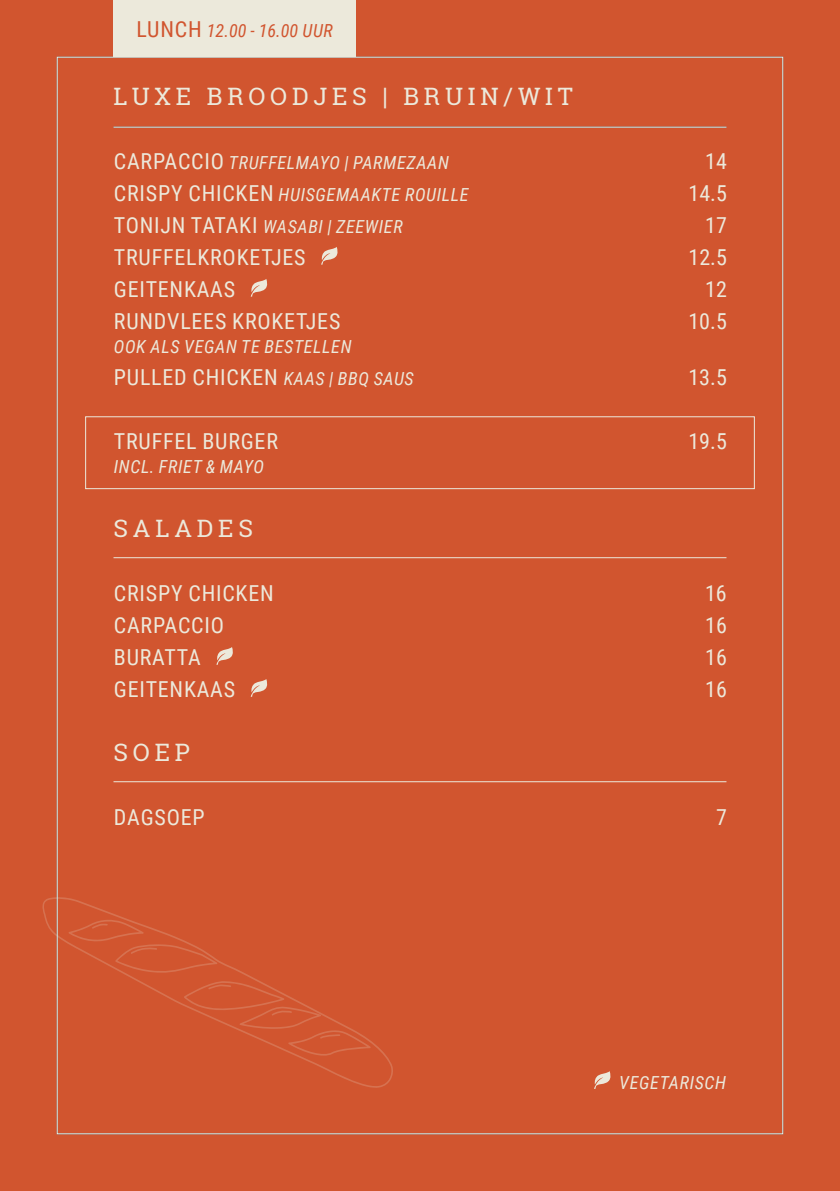
<style>
.page{position:relative;width:840px;height:1191px;background:#fff}
.page>*{position:absolute;margin:0;border:0;box-sizing:border-box;transform-origin:0 0}
.t1{font:24px "Roboto Slab";letter-spacing:.2em;color:#ece9db}
.t2{font:22px "Roboto Condensed";letter-spacing:.035em;color:#ece9db}
.t3{font:italic 18px "Roboto Condensed";letter-spacing:.035em;color:#ece9db}
.t4{font:italic 18px "Roboto Condensed";color:#d1552f}
.s1{font-style:normal;font-size:22px}
.s2{font-style:italic;font-size:18px}
</style>
<div class="page">
<div style="left:0;top:0;width:839px;height:1191px;background:#d1552f"></div>
<svg style="left:321px;top:247px;width:17px;height:18px"></svg>
<svg style="left:250px;top:279px;width:18px;height:18px"></svg>
<svg style="left:216px;top:647px;width:17px;height:18px"></svg>
<svg style="left:250px;top:679px;width:18px;height:18px"></svg>
<hr style="left:113px;top:127px;width:613px;height:1px;background:#ece9db">
<hr style="left:113px;top:557px;width:613px;height:1px;background:#ece9db">
<hr style="left:113px;top:781px;width:613px;height:1px;background:#ece9db">
<div style="left:85px;top:416px;width:669px;height:73px;border:1px solid #ece9db"></div>
<svg style="left:594px;top:1071px;width:17px;height:18px"></svg>
<div style="left:113px;top:0;width:243px;height:57px;background:#ece9db"></div>
<svg style="left:42px;top:897px;width:351px;height:191px"></svg>
<svg style="left:184px;top:981px;width:186px;height:75px"></svg>
<svg style="left:68px;top:919px;width:149px;height:55px"></svg>
<p class="t4" style="left:136px;top:18px;width:198px"><span class="s1">LUNCH</span> 12.00 - 16.00 UUR</p>
<p class="t1" style="left:113px;top:79px;width:460px">LUXE BROODJES | BRUIN/WIT</p>
<p class="t3" style="left:114px;top:150px;width:336px"><span class="s1">CARPACCIO</span> TRUFFELMAYO | PARMEZAAN</p>
<p class="t2" style="left:704px;top:145px;width:23px">14</p>
<p class="t3" style="left:114px;top:182px;width:356px"><span class="s1">CRISPY CHICKEN</span> HUISGEMAAKTE ROUILLE</p>
<p class="t2" style="left:688px;top:177px;width:40px">14.5</p>
<p class="t3" style="left:114px;top:214px;width:290px"><span class="s1">TONIJN TATAKI</span> WASABI | ZEEWIER</p>
<p class="t2" style="left:704px;top:209px;width:23px">17</p>
<p class="t2" style="left:114px;top:241px;width:193px">TRUFFELKROKETJES</p>
<p class="t2" style="left:688px;top:241px;width:40px">12.5</p>
<p class="t2" style="left:114px;top:273px;width:123px">GEITENKAAS</p>
<p class="t2" style="left:704px;top:273px;width:23px">12</p>
<p class="t2" style="left:114px;top:305px;width:228px">RUNDVLEES KROKETJES</p>
<p class="t2" style="left:688px;top:305px;width:40px">10.5</p>
<p class="t3" style="left:114px;top:334px;width:239px">OOK ALS VEGAN TE BESTELLEN</p>
<p class="t2" style="left:114px;top:361px;width:301px">PULLED CHICKEN <span class="s2">KAAS | BBQ SAUS</span></p>
<p class="t2" style="left:688px;top:361px;width:40px">13.5</p>
<p class="t2" style="left:114px;top:425px;width:165px">TRUFFEL BURGER</p>
<p class="t2" style="left:688px;top:425px;width:40px">19.5</p>
<p class="t3" style="left:114px;top:454px;width:152px">INCL. FRIET &amp; MAYO</p>
<p class="t1" style="left:113px;top:511px;width:141px">SALADES</p>
<p class="t2" style="left:114px;top:577px;width:161px">CRISPY CHICKEN</p>
<p class="t2" style="left:704px;top:577px;width:23px">16</p>
<p class="t2" style="left:114px;top:609px;width:112px">CARPACCIO</p>
<p class="t2" style="left:704px;top:609px;width:23px">16</p>
<p class="t2" style="left:114px;top:641px;width:88px">BURATTA</p>
<p class="t2" style="left:704px;top:641px;width:23px">16</p>
<p class="t2" style="left:114px;top:673px;width:123px">GEITENKAAS</p>
<p class="t2" style="left:704px;top:673px;width:23px">16</p>
<p class="t1" style="left:113px;top:735px;width:78px">SOEP</p>
<p class="t2" style="left:114px;top:801px;width:92px">DAGSOEP</p>
<p class="t2" style="left:715px;top:801px;width:12px">7</p>
<p class="t3" style="left:619px;top:1069px;width:108px">VEGETARISCH</p>
</div>
